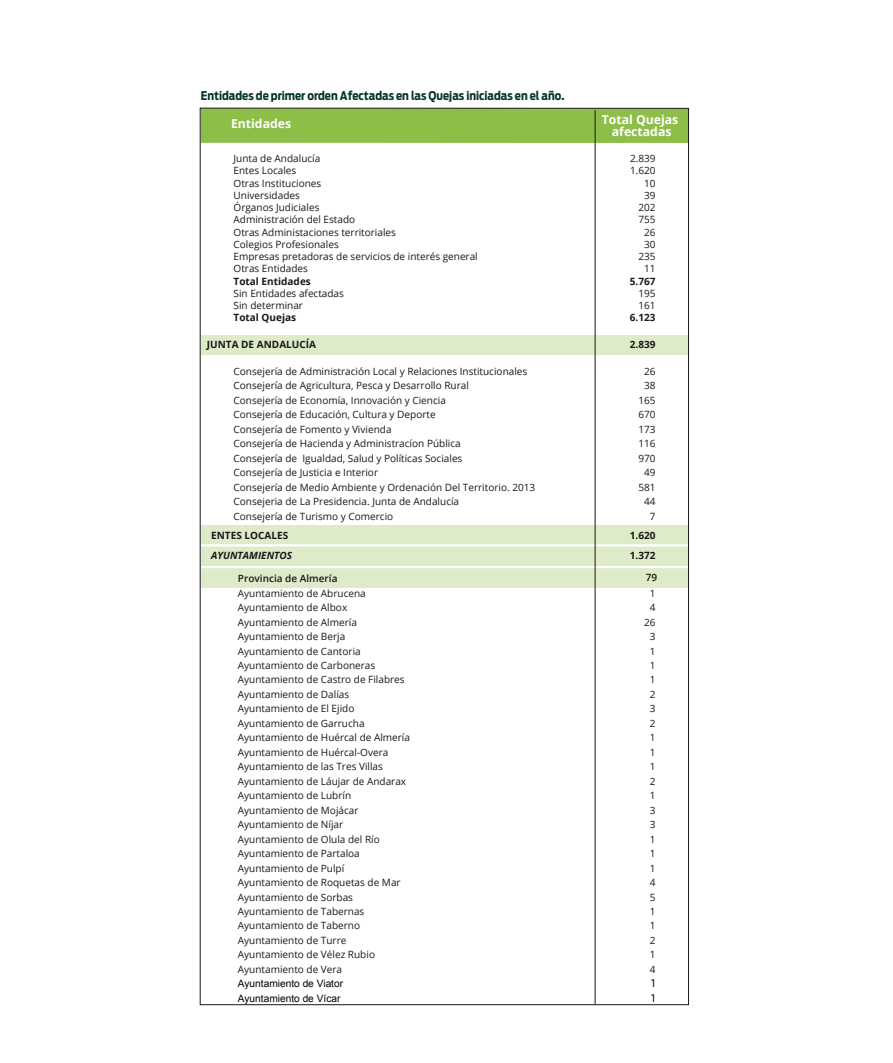
<style>
.page{position:relative;width:893px;height:1063px;background:#fff}
.page>*{position:absolute;margin:0;border:0;box-sizing:border-box;transform-origin:0 0}
.t1{font:700 12.3px "Open Sans";color:#fff}
.t2{font:700 12px "Antenna Cond";color:#003627}
.t3{font:10.2px "Arial";color:#000}
.t4{font:10.2px "Geneva";color:#000}
.t5{font:10.05px "Open Sans";color:#1a171b}
.t6{font:700 10.05px/20.4px "Open Sans";color:#1a171b}
.t7{font:600 10.05px "Open Sans";color:#1a171b}
.t8{font:italic 700 10.05px "Open Sans";color:#1a171b}
</style>
<div class="page">
<div style="left:201px;top:526px;width:488px;height:19px;background:#ddebc8"></div>
<div style="left:201px;top:547px;width:488px;height:19px;background:#ddebc8"></div>
<div style="left:201px;top:568px;width:487px;height:19px;background:#ddebc8"></div>
<hr style="left:201px;top:544px;width:487px;height:3px;background:#fff">
<div style="left:201px;top:335px;width:488px;height:19px;background:#ddebc8"></div>
<div style="left:201px;top:108px;width:487px;height:35px;background:#8dbe48"></div>
<hr style="left:595px;top:110px;width:1px;height:895px;background:#1a171b">
<p class="t2" style="left:201px;top:89px;width:365px">Entidades de primer orden Afectadas en las Quejas iniciadas en el año.</p>
<p class="t1" style="left:231px;top:115px;width:62px">Entidades</p>
<p class="t1" style="left:602px;top:111px;width:78px">Total Quejas</p>
<p class="t1" style="left:612px;top:123px;width:61px">afectadas</p>
<p class="t5" style="left:234px;top:152px;width:88px">Junta de Andalucía</p>
<p class="t5" style="left:630px;top:152px;width:27px">2.839</p>
<p class="t5" style="left:234px;top:164px;width:64px">Entes Locales</p>
<p class="t5" style="left:630px;top:164px;width:27px">1.620</p>
<p class="t5" style="left:234px;top:176px;width:89px">Otras Instituciones</p>
<p class="t5" style="left:644px;top:176px;width:13px">10</p>
<p class="t5" style="left:234px;top:188px;width:68px">Universidades</p>
<p class="t5" style="left:644px;top:188px;width:13px">39</p>
<p class="t5" style="left:234px;top:201px;width:87px">Órganos Judiciales</p>
<p class="t5" style="left:638px;top:201px;width:19px">202</p>
<p class="t5" style="left:234px;top:213px;width:123px">Administración del Estado</p>
<p class="t5" style="left:638px;top:213px;width:19px">755</p>
<p class="t5" style="left:234px;top:225px;width:164px">Otras Administaciones territoriales</p>
<p class="t5" style="left:644px;top:225px;width:13px">26</p>
<p class="t5" style="left:234px;top:237px;width:107px">Colegios Profesionales</p>
<p class="t5" style="left:644px;top:237px;width:13px">30</p>
<p class="t5" style="left:234px;top:250px;width:246px">Empresas pretadoras de servicios de interés general</p>
<p class="t5" style="left:638px;top:250px;width:19px">235</p>
<p class="t5" style="left:234px;top:262px;width:76px">Otras Entidades</p>
<p class="t5" style="left:644px;top:262px;width:13px">11</p>
<p class="t6" style="left:234px;top:271px;width:79px">Total Entidades</p>
<p class="t6" style="left:630px;top:271px;width:27px">5.767</p>
<p class="t5" style="left:234px;top:286px;width:112px">Sin Entidades afectadas</p>
<p class="t5" style="left:638px;top:286px;width:19px">195</p>
<p class="t5" style="left:234px;top:299px;width:71px">Sin determinar</p>
<p class="t5" style="left:638px;top:299px;width:19px">161</p>
<p class="t6" style="left:234px;top:307px;width:64px">Total Quejas</p>
<p class="t6" style="left:630px;top:307px;width:27px">6.123</p>
<p class="t6" style="left:630px;top:334px;width:27px">2.839</p>
<p class="t5" style="left:234px;top:364px;width:295px">Consejería de Administración Local y Relaciones Institucionales</p>
<p class="t5" style="left:644px;top:364px;width:13px">26</p>
<p class="t5" style="left:234px;top:379px;width:237px">Consejería de Agricultura, Pesca y Desarrollo Rural</p>
<p class="t5" style="left:644px;top:379px;width:13px">38</p>
<p class="t5" style="left:234px;top:393px;width:214px">Consejería de Economía, Innovación y Ciencia</p>
<p class="t5" style="left:638px;top:393px;width:19px">165</p>
<p class="t5" style="left:234px;top:408px;width:204px">Consejería de Educación, Cultura y Deporte</p>
<p class="t5" style="left:638px;top:408px;width:19px">670</p>
<p class="t5" style="left:234px;top:422px;width:159px">Consejería de Fomento y Vivienda</p>
<p class="t5" style="left:638px;top:422px;width:19px">173</p>
<p class="t5" style="left:234px;top:437px;width:229px">Consejería de Hacienda y Administracíon Pública</p>
<p class="t5" style="left:638px;top:437px;width:19px">116</p>
<p class="t5" style="left:234px;top:451px;width:230px">Consejería de Igualdad, Salud y Políticas Sociales</p>
<p class="t5" style="left:638px;top:451px;width:19px">970</p>
<p class="t5" style="left:234px;top:466px;width:146px">Consejería de Justicia e Interior</p>
<p class="t5" style="left:644px;top:466px;width:13px">49</p>
<p class="t5" style="left:234px;top:480px;width:303px">Consejería de Medio Ambiente y Ordenación Del Territorio. 2013</p>
<p class="t5" style="left:638px;top:480px;width:19px">581</p>
<p class="t5" style="left:234px;top:495px;width:227px">Consejeria de La Presidencia. Junta de Andalucía</p>
<p class="t5" style="left:644px;top:495px;width:13px">44</p>
<p class="t5" style="left:234px;top:509px;width:161px">Consejería de Turismo y Comercio</p>
<p class="t5" style="left:650px;top:509px;width:7px">7</p>
<p class="t6" style="left:630px;top:525px;width:27px">1.620<br>1.372</p>
<p class="t7" style="left:238px;top:572px;width:101px">Provincia de Almería</p>
<p class="t5" style="left:238px;top:586px;width:129px">Ayuntamiento de Abrucena</p>
<p class="t5" style="left:650px;top:586px;width:7px">1</p>
<p class="t5" style="left:238px;top:601px;width:111px">Ayuntamiento de Albox</p>
<p class="t5" style="left:650px;top:601px;width:7px">4</p>
<p class="t5" style="left:238px;top:615px;width:121px">Ayuntamiento de Almería</p>
<p class="t5" style="left:644px;top:615px;width:13px">26</p>
<p class="t5" style="left:238px;top:630px;width:109px">Ayuntamiento de Berja</p>
<p class="t5" style="left:650px;top:630px;width:7px">3</p>
<p class="t5" style="left:238px;top:644px;width:124px">Ayuntamiento de Cantoria</p>
<p class="t5" style="left:650px;top:644px;width:7px">1</p>
<p class="t5" style="left:238px;top:658px;width:139px">Ayuntamiento de Carboneras</p>
<p class="t5" style="left:650px;top:658px;width:7px">1</p>
<p class="t5" style="left:238px;top:673px;width:168px">Ayuntamiento de Castro de Filabres</p>
<p class="t5" style="left:650px;top:673px;width:7px">1</p>
<p class="t5" style="left:238px;top:687px;width:113px">Ayuntamiento de Dalías</p>
<p class="t5" style="left:650px;top:687px;width:7px">2</p>
<p class="t5" style="left:238px;top:702px;width:118px">Ayuntamiento de El Ejido</p>
<p class="t5" style="left:650px;top:702px;width:7px">3</p>
<p class="t5" style="left:238px;top:716px;width:128px">Ayuntamiento de Garrucha</p>
<p class="t5" style="left:650px;top:716px;width:7px">2</p>
<p class="t5" style="left:238px;top:731px;width:174px">Ayuntamiento de Huércal de Almería</p>
<p class="t5" style="left:650px;top:731px;width:7px">1</p>
<p class="t5" style="left:238px;top:745px;width:152px">Ayuntamiento de Huércal-Overa</p>
<p class="t5" style="left:650px;top:745px;width:7px">1</p>
<p class="t5" style="left:238px;top:760px;width:147px">Ayuntamiento de las Tres Villas</p>
<p class="t5" style="left:650px;top:760px;width:7px">1</p>
<p class="t5" style="left:238px;top:774px;width:170px">Ayuntamiento de Láujar de Andarax</p>
<p class="t5" style="left:650px;top:774px;width:7px">2</p>
<p class="t5" style="left:238px;top:789px;width:115px">Ayuntamiento de Lubrín</p>
<p class="t5" style="left:650px;top:789px;width:7px">1</p>
<p class="t5" style="left:238px;top:803px;width:122px">Ayuntamiento de Mojácar</p>
<p class="t5" style="left:650px;top:803px;width:7px">3</p>
<p class="t5" style="left:238px;top:818px;width:107px">Ayuntamiento de Níjar</p>
<p class="t5" style="left:650px;top:818px;width:7px">3</p>
<p class="t5" style="left:238px;top:832px;width:143px">Ayuntamiento de Olula del Río</p>
<p class="t5" style="left:650px;top:832px;width:7px">1</p>
<p class="t5" style="left:238px;top:847px;width:123px">Ayuntamiento de Partaloa</p>
<p class="t5" style="left:650px;top:847px;width:7px">1</p>
<p class="t5" style="left:238px;top:861px;width:108px">Ayuntamiento de Pulpí</p>
<p class="t5" style="left:650px;top:861px;width:7px">1</p>
<p class="t5" style="left:238px;top:876px;width:164px">Ayuntamiento de Roquetas de Mar</p>
<p class="t5" style="left:650px;top:876px;width:7px">4</p>
<p class="t5" style="left:238px;top:890px;width:117px">Ayuntamiento de Sorbas</p>
<p class="t5" style="left:650px;top:890px;width:7px">5</p>
<p class="t5" style="left:238px;top:904px;width:128px">Ayuntamiento de Tabernas</p>
<p class="t5" style="left:650px;top:904px;width:7px">1</p>
<p class="t5" style="left:238px;top:919px;width:124px">Ayuntamiento de Taberno</p>
<p class="t5" style="left:650px;top:919px;width:7px">1</p>
<p class="t5" style="left:238px;top:933px;width:110px">Ayuntamiento de Turre</p>
<p class="t5" style="left:650px;top:933px;width:7px">2</p>
<p class="t5" style="left:238px;top:948px;width:139px">Ayuntamiento de Vélez Rubio</p>
<p class="t5" style="left:650px;top:948px;width:7px">1</p>
<p class="t5" style="left:238px;top:962px;width:106px">Ayuntamiento de Vera</p>
<p class="t5" style="left:650px;top:962px;width:7px">4</p>
<p class="t3" style="left:238px;top:977px;width:107px">Ayuntamiento de Viator</p>
<p class="t4" style="left:650px;top:975px;width:8px">1</p>
<p class="t3" style="left:238px;top:992px;width:104px">Ayuntamiento de Vícar</p>
<p class="t4" style="left:650px;top:989px;width:8px">1</p>
<p class="t6" style="left:207px;top:334px;width:111px">JUNTA DE ANDALUCÍA</p>
<p class="t6" style="left:211px;top:525px;width:79px">ENTES LOCALES</p>
<p class="t8" style="left:211px;top:549px;width:83px">AYUNTAMIENTOS</p>
<p class="t7" style="left:646px;top:571px;width:13px">79</p>
</div>
